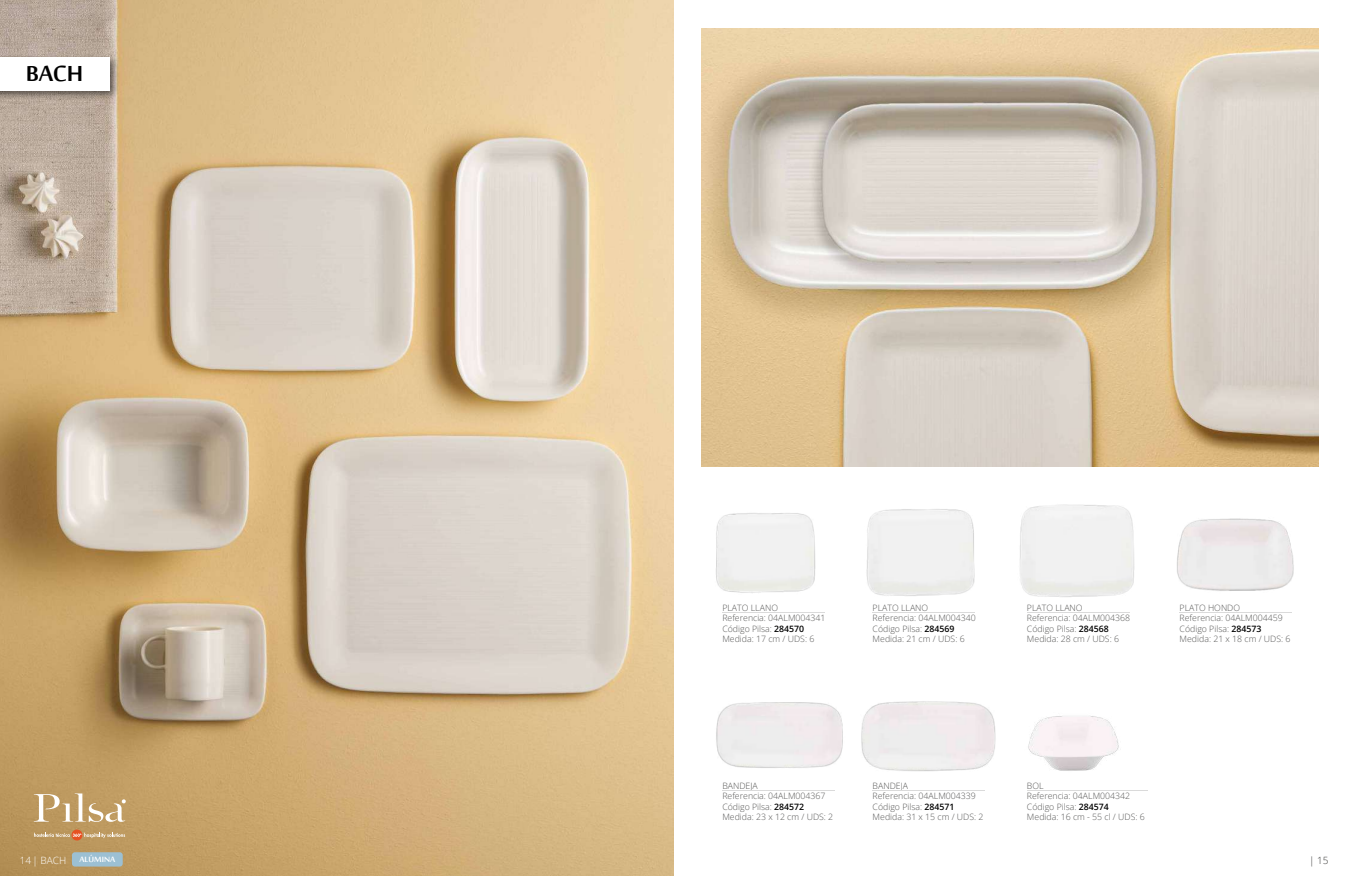
<style>
.page{position:relative;width:1347px;height:876px;background:#fff}
.page>*{position:absolute;margin:0;border:0;box-sizing:border-box;transform-origin:0 0}
.t1{font:700 30px "Sakkal Majalla";color:#000}
.t2{font:700 10.5px "Sakkal Majalla";color:#fff}
.t3{font:10px "Open Sans";color:#fff}
.t4{font:10px "Open Sans";color:#3c3c3b}
.t5{font:8.75px/10.5px "Open Sans";color:#575756}
.s1{color:#000}
</style>
<div class="page">
<img style="left:0;top:0;width:673px;height:875px">
<div style="left:0;top:53px;width:120px;height:48px;background:#000;opacity:.53"></div>
<div style="left:0;top:57px;width:109px;height:34px;background:#fff"></div>
<svg style="left:34px;top:793px;width:92px;height:28px"></svg>
<svg style="left:34px;top:829px;width:91px;height:11px"></svg>
<div style="left:72px;top:851px;width:51px;height:15px;background:#9cc0d3;border-radius:3px"></div>
<img style="left:702px;top:28px;width:616px;height:438px">
<img style="left:716px;top:513px;width:100px;height:80px">
<img style="left:866px;top:509px;width:109px;height:87px">
<img style="left:1020px;top:504px;width:115px;height:93px">
<img style="left:1177px;top:518px;width:117px;height:73px">
<img style="left:716px;top:702px;width:127px;height:66px">
<img style="left:861px;top:701px;width:135px;height:70px">
<img style="left:1028px;top:716px;width:91px;height:55px">
<hr style="left:722px;top:612px;width:103px;height:1px;background:#dadada">
<hr style="left:872px;top:612px;width:103px;height:1px;background:#dadada">
<hr style="left:1027px;top:612px;width:102px;height:1px;background:#dadada">
<hr style="left:1179px;top:612px;width:113px;height:1px;background:#dadada">
<hr style="left:722px;top:789px;width:113px;height:1px;background:#dadada">
<hr style="left:872px;top:789px;width:113px;height:1px;background:#dadada">
<hr style="left:1027px;top:789px;width:120px;height:1px;background:#dadada">
<h1 class="t1" style="left:26px;top:57px;width:59px">BACH</h1>
<p class="t3" style="left:20px;top:852px;width:48px">14 | BACH</p>
<p class="t2" style="left:79px;top:853px;width:37px">ALÚMINA</p>
<p class="t5" style="left:722px;top:602px;width:105px">PLATO LLANO<br>Referencia: 04ALM004341<br>Código Pilsa: <span class="s1">284570<br></span>Medida: 17 cm / UDS: 6</p>
<p class="t5" style="left:872px;top:602px;width:105px">PLATO LLANO<br>Referencia: 04ALM004340<br>Código Pilsa: <span class="s1">284569<br></span>Medida: 21 cm / UDS: 6</p>
<p class="t5" style="left:1027px;top:602px;width:105px">PLATO LLANO<br>Referencia: 04ALM004368<br>Código Pilsa: <span class="s1">284568<br></span>Medida: 28 cm / UDS: 6</p>
<p class="t5" style="left:1179px;top:602px;width:112px">PLATO HONDO<br>Referencia: 04ALM004459<br>Código Pilsa: <span class="s1">284573<br></span>Medida: 21 x 18 cm / UDS: 6</p>
<p class="t5" style="left:722px;top:780px;width:112px">BANDEJA<br>Referencia: 04ALM004367<br>Código Pilsa: <span class="s1">284572<br></span>Medida: 23 x 12 cm / UDS: 2</p>
<p class="t5" style="left:872px;top:780px;width:112px">BANDEJA<br>Referencia: 04ALM004339<br>Código Pilsa: <span class="s1">284571<br></span>Medida: 31 x 15 cm / UDS: 2</p>
<p class="t5" style="left:1027px;top:780px;width:119px">BOL<br>Referencia: 04ALM004342<br>Código Pilsa: <span class="s1">284574<br></span>Medida: 16 cm - 55 cl / UDS: 6</p>
<p class="t4" style="left:1309px;top:852px;width:21px">| 15</p>
</div>
